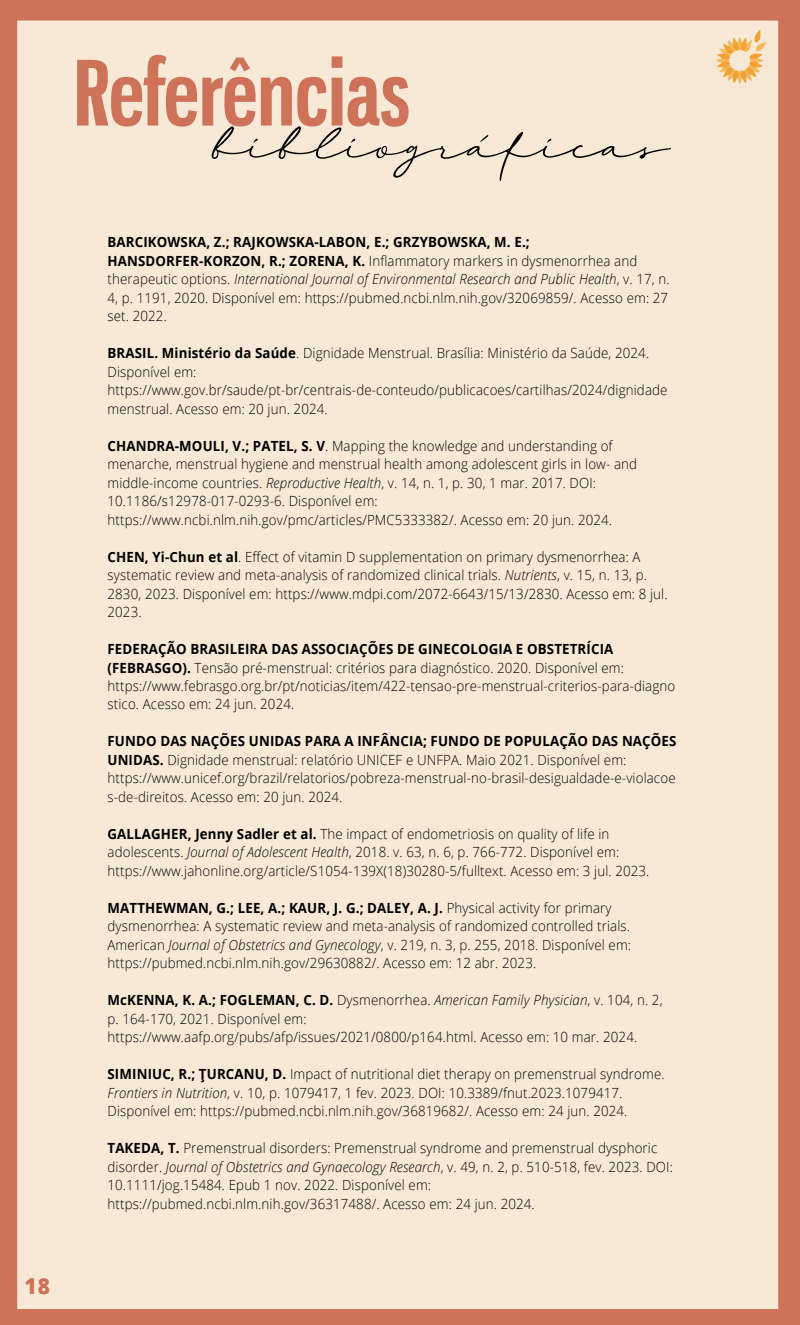
<style>
.page{position:relative;width:800px;height:1325px;background:#ce7259}
.page>*{position:absolute;margin:0;border:0;box-sizing:border-box;transform-origin:0 0}
.t1{font:103.5px "Sunshine Valley DEMO";color:#000;scale:.95 1}
.t2{font:700 88.2px "Gnuolane Rg";color:#ce7259}
.t3{font:800 22px "Open Sans";color:#ce7259;scale:.95 1}
.t4{font:300 14px/18.5px "Open Sans";letter-spacing:.01em;color:#000;scale:.95 1}
.s1{font-weight:700}
.s2{font-style:italic}
</style>
<div class="page">
<div style="left:17px;top:21px;width:761px;height:1288px;background:#f8e9d6"></div>
<svg style="left:716px;top:30px;width:50px;height:54px;background:#f6d19e"></svg>
<svg style="left:480px;top:135px;width:8px;height:7px"></svg>
<h3 class="t3" style="left:25px;top:1270px;width:28px">18</h3>
<h2 class="t2" style="left:74px;top:40px;width:338px">Referências</h2>
<h1 class="t1" style="left:214px;top:100px;width:481px">bibliograficas</h1>
<p class="t4" style="left:108px;top:232px;width:593px"><span class="s1">BARCIKOWSKA, Z.; RAJKOWSKA-LABON, E.; GRZYBOWSKA, M. E.; HANSDORFER-KORZON, R.; ZORENA, K.</span> Inflammatory markers in dysmenorrhea and therapeutic options. <span class="s2">International Journal of Environmental Research and Public Health</span>, v. 17, n.<br>4, p. 1191, 2020. Disponível em: https://pubmed.ncbi.nlm.nih.gov/32069859/. Acesso em: 27 set. 2022.</p>
<p class="t4" style="left:108px;top:343px;width:591px"><span class="s1">BRASIL. Ministério da Saúde</span>. Dignidade Menstrual. Brasília: Ministério da Saúde, 2024.<br>Disponível em: https://www.gov.br/saude/pt-br/centrais-de-conteudo/publicacoes/cartilhas/2024/dignidade menstrual. Acesso em: 20 jun. 2024.</p>
<p class="t4" style="left:108px;top:436px;width:559px"><span class="s1">CHANDRA-MOULI, V.; PATEL, S. V</span>. Mapping the knowledge and understanding of menarche, menstrual hygiene and menstrual health among adolescent girls in low- and middle-income countries. <span class="s2">Reproductive Health</span>, v. 14, n. 1, p. 30, 1 mar. 2017. DOI:<br>10.1186/s12978-017-0293-6. Disponível em: https://www.ncbi.nlm.nih.gov/pmc/articles/PMC5333382/. Acesso em: 20 jun. 2024.</p>
<p class="t4" style="left:108px;top:547px;width:591px"><span class="s1">CHEN, Yi-Chun et al</span>. Effect of vitamin D supplementation on primary dysmenorrhea: A systematic review and meta-analysis of randomized clinical trials. <span class="s2">Nutrients</span>, v. 15, n. 13, p.<br>2830, 2023. Disponível em: https://www.mdpi.com/2072-6643/15/13/2830. Acesso em: 8 jul.<br>2023.</p>
<p class="t4" style="left:108px;top:639px;width:599px"><span class="s1">FEDERAÇÃO BRASILEIRA DAS ASSOCIAÇÕES DE GINECOLOGIA E OBSTETRÍCIA (FEBRASGO).</span> Tensão pré-menstrual: critérios para diagnóstico. 2020. Disponível em: https://www.febrasgo.org.br/pt/noticias/item/422-tensao-pre-menstrual-criterios-para-diagno stico. Acesso em: 24 jun. 2024.</p>
<p class="t4" style="left:108px;top:732px;width:600px"><span class="s1">FUNDO DAS NAÇÕES UNIDAS PARA A INFÂNCIA; FUNDO DE POPULAÇÃO DAS NAÇÕES UNIDAS.</span> Dignidade menstrual: relatório UNICEF e UNFPA. Maio 2021. Disponível em: https://www.unicef.org/brazil/relatorios/pobreza-menstrual-no-brasil-desigualdade-e-violacoe s-de-direitos. Acesso em: 20 jun. 2024.</p>
<p class="t4" style="left:108px;top:824px;width:572px"><span class="s1">GALLAGHER, Jenny Sadler et al.</span> The impact of endometriosis on quality of life in adolescents. <span class="s2">Journal of Adolescent Health</span>, 2018. v. 63, n. 6, p. 766-772. Disponível em: https://www.jahonline.org/article/S1054-139X(18)30280-5/fulltext. Acesso em: 3 jul. 2023.</p>
<p class="t4" style="left:108px;top:898px;width:553px"><span class="s1">MATTHEWMAN, G.; LEE, A.; KAUR, J. G.; DALEY, A. J.</span> Physical activity for primary dysmenorrhea: A systematic review and meta-analysis of randomized controlled trials.<br>American <span class="s2">Journal of Obstetrics and Gynecology</span>, v. 219, n. 3, p. 255, 2018. Disponível em: https://pubmed.ncbi.nlm.nih.gov/29630882/. Acesso em: 12 abr. 2023.</p>
<p class="t4" style="left:108px;top:991px;width:586px"><span class="s1">McKENNA, K. A.; FOGLEMAN, C. D.</span> Dysmenorrhea. <span class="s2">American Family Physician</span>, v. 104, n. 2, p. 164-170, 2021. Disponível em: https://www.aafp.org/pubs/afp/issues/2021/0800/p164.html. Acesso em: 10 mar. 2024.</p>
<p class="t4" style="left:108px;top:1065px;width:588px"><span class="s1">SIMINIUC, R.; ŢURCANU, D.</span> Impact of nutritional diet therapy on premenstrual syndrome.<br><span class="s2">Frontiers in Nutrition</span>, v. 10, p. 1079417, 1 fev. 2023. DOI: 10.3389/fnut.2023.1079417.<br>Disponível em: https://pubmed.ncbi.nlm.nih.gov/36819682/. Acesso em: 24 jun. 2024.</p>
<p class="t4" style="left:108px;top:1139px;width:597px"><span class="s1">TAKEDA, T.</span> Premenstrual disorders: Premenstrual syndrome and premenstrual dysphoric disorder. <span class="s2">Journal of Obstetrics and Gynaecology Research</span>, v. 49, n. 2, p. 510-518, fev. 2023. DOI:<br>10.1111/jog.15484. Epub 1 nov. 2022. Disponível em: https://pubmed.ncbi.nlm.nih.gov/36317488/. Acesso em: 24 jun. 2024.</p>
</div>
